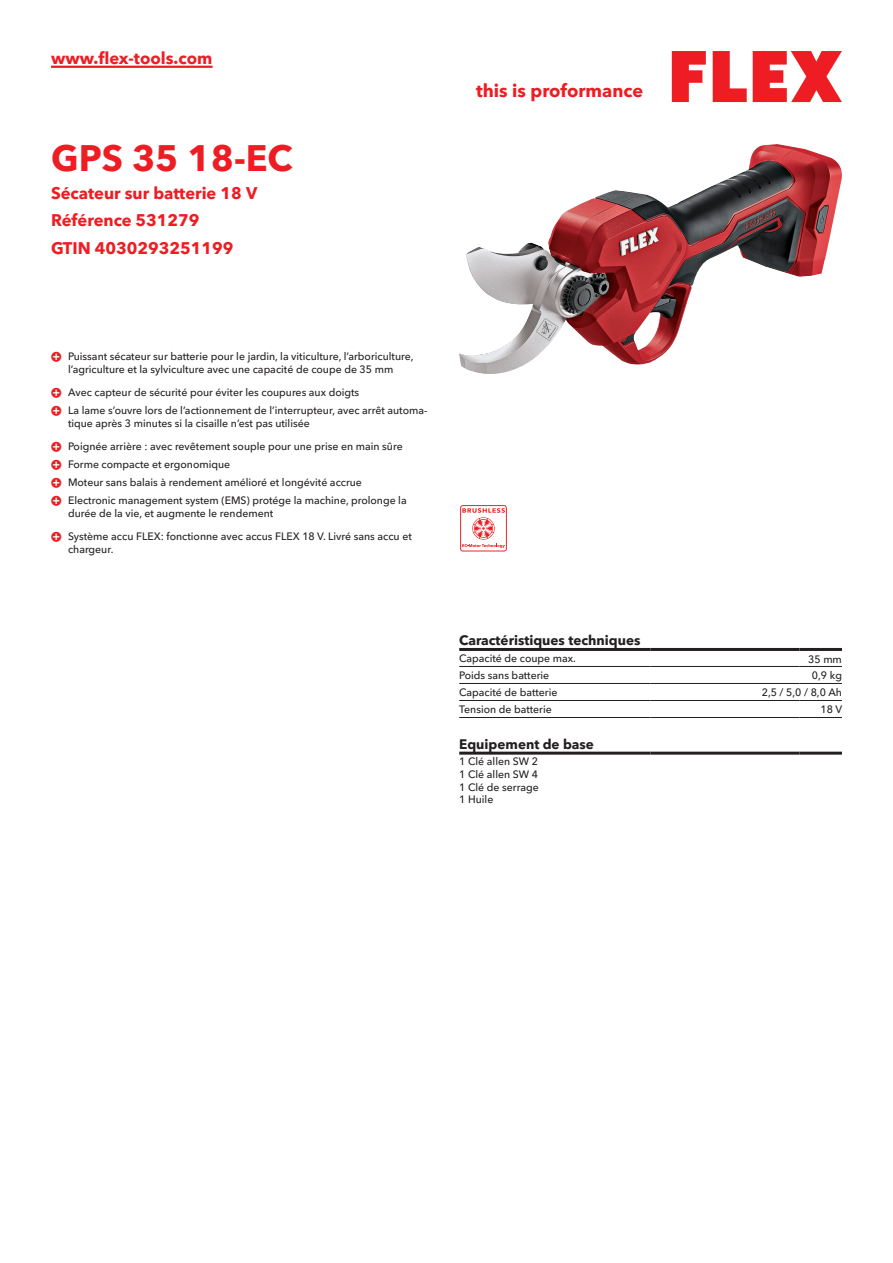
<style>
.page{position:relative;width:893px;height:1263px;background:#fff}
.page>*{position:absolute;margin:0;border:0;box-sizing:border-box;transform-origin:0 0}
.CB_AF_Product-name{font:700 36px "Avenir Next W1 G";color:#ee1d23}
.t1{font:700 18px "Avenir Next W1 G";color:#ee1d23}
.CB_AF_Product-short{font:700 16.5px "Avenir Next W1 G";color:#ee1d23}
.CB_AF_Order-number{font:700 16.5px "Avenir Next W1 G";color:#ee1d23}
.CB_AF_Table-headline{font:700 13.5px "Avenir Next W1 G";color:#231f20}
.CB_AF_Table-specific{font:500 10.5px/12.6px "Avenir Next W1 G";color:#231f20}
</style>
<div class="page">
<svg style="left:672px;top:51px;width:34px;height:51px"></svg>
<svg style="left:713px;top:51px;width:34px;height:51px"></svg>
<svg style="left:753px;top:51px;width:89px;height:51px"></svg>
<hr style="left:51px;top:66px;width:162px;height:2px;background:#ee1d23">
<img style="left:459px;top:144px;width:383px;height:230px">
<hr style="left:459px;top:666px;width:192px;height:1px;background:#231f20">
<hr style="left:651px;top:666px;width:148px;height:1px;background:#231f20">
<hr style="left:799px;top:666px;width:43px;height:1px;background:#231f20">
<hr style="left:459px;top:683px;width:192px;height:1px;background:#231f20">
<hr style="left:651px;top:683px;width:148px;height:1px;background:#231f20">
<hr style="left:799px;top:683px;width:43px;height:1px;background:#231f20">
<hr style="left:459px;top:700px;width:192px;height:1px;background:#231f20">
<hr style="left:651px;top:700px;width:148px;height:1px;background:#231f20">
<hr style="left:799px;top:700px;width:43px;height:1px;background:#231f20">
<hr style="left:459px;top:717px;width:192px;height:1px;background:#231f20">
<hr style="left:651px;top:717px;width:148px;height:1px;background:#231f20">
<hr style="left:799px;top:717px;width:43px;height:1px;background:#231f20">
<hr style="left:459px;top:648px;width:192px;height:3px;background:#231f20">
<hr style="left:651px;top:648px;width:148px;height:3px;background:#231f20">
<hr style="left:799px;top:648px;width:43px;height:3px;background:#231f20">
<hr style="left:459px;top:752px;width:192px;height:3px;background:#231f20">
<hr style="left:651px;top:752px;width:148px;height:3px;background:#231f20">
<hr style="left:799px;top:752px;width:43px;height:3px;background:#231f20">
<svg style="left:460px;top:505px;width:47px;height:46px"></svg>
<h3 class="CB_AF_Product-short" style="left:51px;top:45px;width:163px">www.flex-tools.com</h3>
<p class="CB_AF_Product-name" style="left:51px;top:130px;width:243px">GPS 35 18-EC</p>
<p class="CB_AF_Product-short" style="left:51px;top:180px;width:208px">Sécateur sur batterie 18 V</p>
<p class="CB_AF_Order-number" style="left:51px;top:207px;width:150px">Référence 531279</p>
<p class="CB_AF_Order-number" style="left:51px;top:235px;width:184px">GTIN 4030293251199</p>
<h2 class="t1" style="left:476px;top:77px;width:169px">this is proformance</h2>
<p class="CB_AF_Table-specific" style="left:68px;top:349px;width:347px">Puissant sécateur sur batterie pour le jardin, la viticulture, l’arboriculture, l’agriculture et la sylviculture avec une capacité de coupe de 35 mm</p>
<p class="CB_AF_Table-specific" style="left:68px;top:385px;width:293px">Avec capteur de sécurité pour éviter les coupures aux doigts</p>
<p class="CB_AF_Table-specific" style="left:68px;top:403px;width:361px">La lame s’ouvre lors de l’actionnement de l’interrupteur, avec arrêt automa&shy;tique après 3 minutes si la cisaille n’est pas utilisée</p>
<p class="CB_AF_Table-specific" style="left:68px;top:439px;width:336px">Poignée arrière : avec revêtement souple pour une prise en main sûre</p>
<p class="CB_AF_Table-specific" style="left:68px;top:457px;width:164px">Forme compacte et ergonomique</p>
<p class="CB_AF_Table-specific" style="left:68px;top:475px;width:295px">Moteur sans balais à rendement amélioré et longévité accrue</p>
<p class="CB_AF_Table-specific" style="left:68px;top:493px;width:340px">Electronic management system (EMS) protége la machine, prolonge la durée de la vie, et augmente le rendement</p>
<p class="CB_AF_Table-specific" style="left:68px;top:529px;width:345px">Système accu FLEX: fonctionne avec accus FLEX 18 V. Livré sans accu et chargeur.</p>
<p class="CB_AF_Table-headline" style="left:459px;top:630px;width:183px">Caractéristiques techniques</p>
<p class="CB_AF_Table-specific" style="left:459px;top:651px;width:118px">Capacité de coupe max.</p>
<p class="CB_AF_Table-specific" style="left:808px;top:652px;width:35px">35 mm</p>
<p class="CB_AF_Table-specific" style="left:459px;top:668px;width:91px">Poids sans batterie</p>
<p class="CB_AF_Table-specific" style="left:812px;top:668px;width:32px">0,9 kg</p>
<p class="CB_AF_Table-specific" style="left:459px;top:685px;width:100px">Capacité de batterie</p>
<p class="CB_AF_Table-specific" style="left:762px;top:685px;width:82px">2,5 / 5,0 / 8,0 Ah</p>
<p class="CB_AF_Table-specific" style="left:459px;top:702px;width:94px">Tension de batterie</p>
<p class="CB_AF_Table-specific" style="left:820px;top:702px;width:23px">18 V</p>
<p class="CB_AF_Table-headline" style="left:459px;top:733px;width:136px">Equipement de base</p>
<p class="CB_AF_Table-specific" style="left:459px;top:754px;width:81px;text-align:justify">1 Clé allen SW 2<br>1 Clé allen SW 4<br>1 Clé de serrage 1 Huile</p>
</div>
